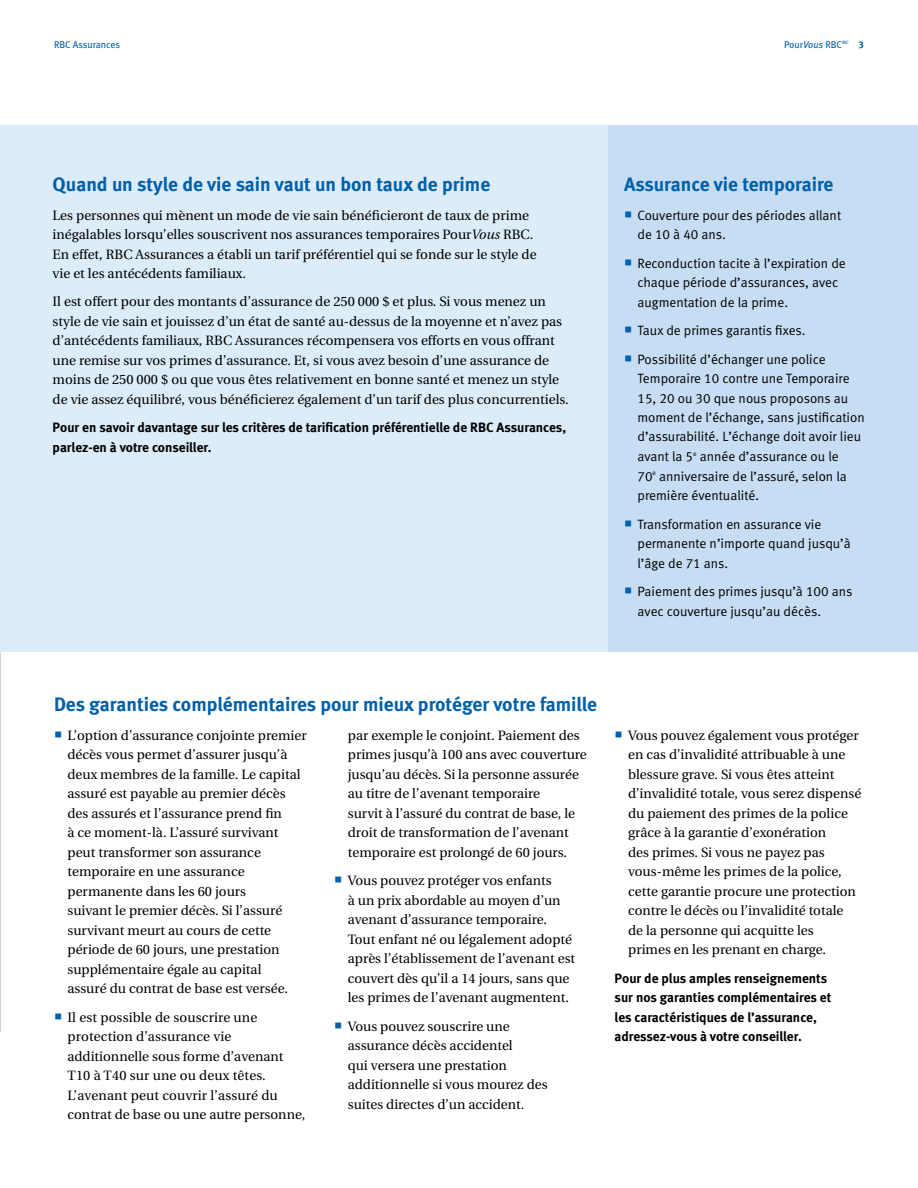
<style>
.page{position:relative;width:918px;height:1188px;background:#fff}
.page>*{position:absolute;margin:0;border:0;box-sizing:border-box;transform-origin:0 0}
.t1{font:19.5px "Meta Bold LF";color:#0060a9}
.t2{font:13.5px/19.5px "Utopia";color:#000}
.t3{font:13.5px/19.5px "Meta Normal LF";color:#000}
.t4{font:13.5px/19.5px "Meta Bold LF";color:#000}
.t5{font:9.75px "Meta Book LF";color:#0060a9}
.s1{font-style:italic}
.s2{font-family:"Meta Bold LF"}
.s3{color:#0060a9}
</style>
<div class="page">
<hr style="left:0;top:651px;width:1px;height:381px;background:#d3dadf">
<div style="left:608px;top:125px;width:310px;height:526px;background:#c6ddf3"></div>
<div style="left:0;top:125px;width:608px;height:526px;background:#dcecf9"></div>
<p class="t5" style="left:54px;top:39px;width:67px">RBC Assurances</p>
<p class="t5" style="left:784px;top:39px;width:81px">Pour<span class="s1">Vous</span> RBC<sup>MC</sup> <span class="s2">3</span></p>
<h1 class="t1" style="left:53px;top:173px;width:439px">Quand un style de vie sain vaut un bon taux de prime</h1>
<p class="t2" style="left:53px;top:205px;width:485px">Les personnes qui mènent un mode de vie sain bénéficieront de taux de prime inégalables lorsqu’elles souscrivent nos assurances temporaires Pour<span class="s1">Vous</span> RBC.<br>En effet, RBC Assurances a établi un tarif préférentiel qui se fonde sur le style de vie et les antécédents familiaux.</p>
<p class="t2" style="left:53px;top:292px;width:518px">Il est offert pour des montants d’assurance de 250 000 $ et plus. Si vous menez un style de vie sain et jouissez d’un état de santé au-dessus de la moyenne et n’avez pas d’antécédents familiaux, RBC Assurances récompensera vos efforts en vous offrant une remise sur vos primes d’assurance. Et, si vous avez besoin d’une assurance de moins de 250 000 $ ou que vous êtes relativement en bonne santé et menez un style de vie assez équilibré, vous bénéficierez également d’un tarif des plus concurrentiels.</p>
<p class="t4" style="left:53px;top:418px;width:515px">Pour en savoir davantage sur les critères de tarification préférentielle de RBC Assurances, parlez-en à votre conseiller.</p>
<h1 class="t1" style="left:624px;top:173px;width:211px">Assurance vie temporaire</h1>
<p class="t3" style="left:637px;top:205px;width:205px;text-indent:-13px"><span class="s3">○</span> Couverture pour des périodes allant de 10 à 40 ans.</p>
<p class="t3" style="left:637px;top:253px;width:210px;text-indent:-13px"><span class="s3">○</span> Reconduction tacite à l’expiration de chaque période d’assurances, avec augmentation de la prime.</p>
<p class="t3" style="left:624px;top:320px;width:183px"><span class="s3">○</span> Taux de primes garantis fixes.</p>
<p class="t3" style="left:637px;top:349px;width:229px;text-indent:-13px"><span class="s3">○</span> Possibilité d’échanger une police Temporaire 10 contre une Temporaire 15, 20 ou 30 que nous proposons au moment de l’échange, sans justification d’assurabilité. L’échange doit avoir lieu avant la 5<sup>e</sup> année d’assurance ou le<br>70<sup>e</sup> anniversaire de l’assuré, selon la première éventualité.</p>
<p class="t3" style="left:637px;top:514px;width:215px;text-indent:-13px"><span class="s3">○</span> Transformation en assurance vie permanente n’importe quand jusqu’à l’âge de 71 ans.</p>
<p class="t3" style="left:637px;top:581px;width:216px;text-indent:-13px"><span class="s3">○</span> Paiement des primes jusqu’à 100 ans avec couverture jusqu’au décès.</p>
<h1 class="t1" style="left:54px;top:693px;width:544px">Des garanties complémentaires pour mieux protéger votre famille</h1>
<p class="t2" style="left:67px;top:726px;width:241px;text-indent:-13px"><span class="s3">○</span> L’option d’assurance conjointe premier décès vous permet d’assurer jusqu’à deux membres de la famille. Le capital assuré est payable au premier décès des assurés et l’assurance prend fin<br>à ce moment-là. L’assuré survivant peut transformer son assurance temporaire en une assurance permanente dans les 60 jours<br>suivant le premier décès. Si l’assuré survivant meurt au cours de cette période de 60 jours, une prestation supplémentaire égale au capital<br>assuré du contrat de base est versée.</p>
<p class="t2" style="left:67px;top:1008px;width:239px;text-indent:-13px"><span class="s3">○</span> Il est possible de souscrire une protection d’assurance vie additionnelle sous forme d’avenant T10 à T40 sur une ou deux têtes.<br>L’avenant peut couvrir l’assuré du contrat de base ou une autre personne,</p>
<p class="t2" style="left:348px;top:726px;width:241px">par exemple le conjoint. Paiement des primes jusqu’à 100 ans avec couverture jusqu’au décès. Si la personne assurée au titre de l’avenant temporaire<br>survit à l’assuré du contrat de base, le droit de transformation de l’avenant temporaire est prolongé de 60 jours.</p>
<p class="t2" style="left:348px;top:871px;width:229px;text-indent:-13px"><span class="s3">○</span> Vous pouvez protéger vos enfants<br>à un prix abordable au moyen d’un avenant d’assurance temporaire.<br>Tout enfant né ou légalement adopté après l’établissement de l’avenant est couvert dès qu’il a 14 jours, sans que les primes de l’avenant augmentent.</p>
<p class="t2" style="left:348px;top:1017px;width:201px;text-indent:-13px"><span class="s3">○</span> Vous pouvez souscrire une assurance décès accidentel<br>qui versera une prestation additionnelle si vous mourez des suites directes d’un accident.</p>
<p class="t2" style="left:628px;top:726px;width:235px;text-indent:-13px"><span class="s3">○</span> Vous pouvez également vous protéger en cas d’invalidité attribuable à une blessure grave. Si vous êtes atteint d’invalidité totale, vous serez dispensé du paiement des primes de la police grâce à la garantie d’exonération<br>des primes. Si vous ne payez pas vous-même les primes de la police, cette garantie procure une protection contre le décès ou l’invalidité totale de la personne qui acquitte les<br>primes en les prenant en charge.</p>
<p class="t4" style="left:615px;top:968px;width:218px">Pour de plus amples renseignements sur nos garanties complémentaires et les caractéristiques de l’assurance, adressez-vous à votre conseiller.</p>
</div>
